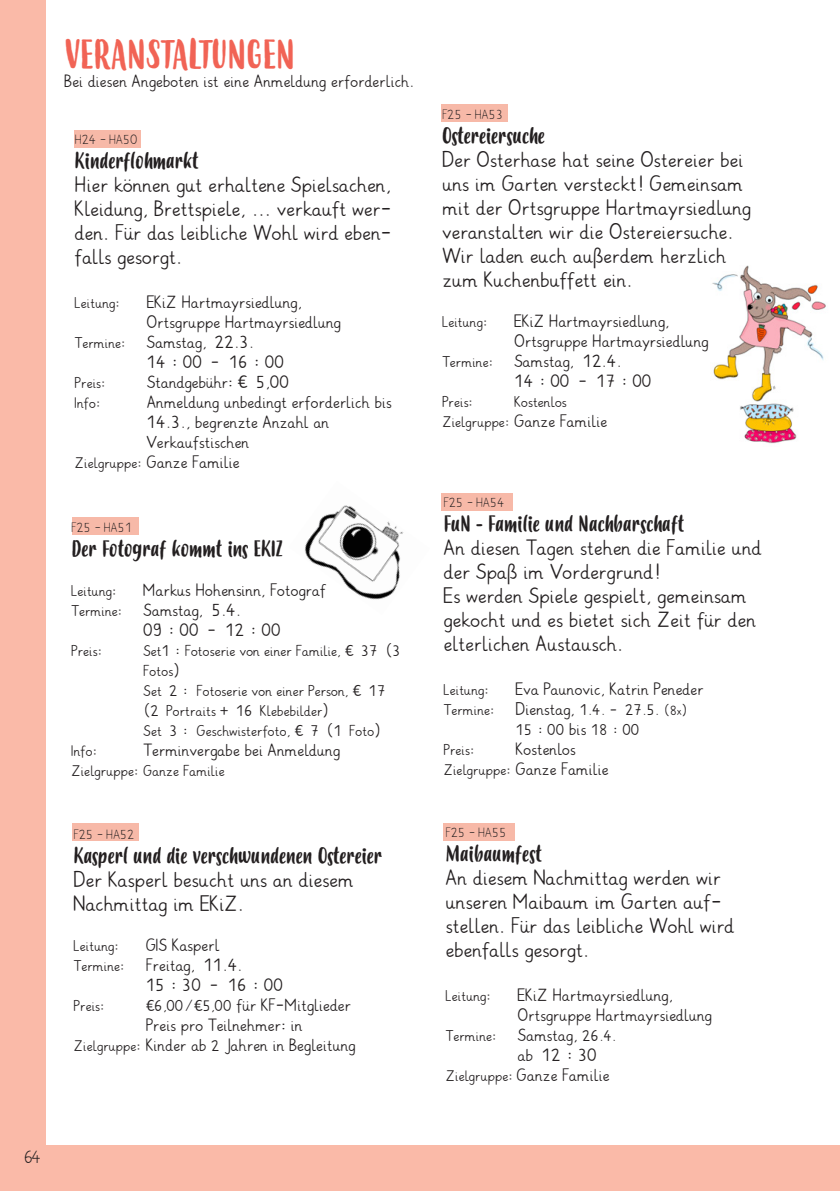
<style>
.page{position:relative;width:840px;height:1191px;background:#fff}
.page>*{position:absolute;margin:0;border:0;box-sizing:border-box;transform-origin:0 0}
.t1{font:40px "Budidaya";color:#f16355}
.t2{font:22px "Budidaya";color:#231f20}
.t3{font:20px/24px "Grundschrift";color:#231f20}
.t4{font:16px/20px "Grundschrift";color:#231f20}
.t5{font:300 16px "Grundschrift";color:#231f20}
.t6{font:14px/20px "Grundschrift";color:#231f20}
.t7{font:300 12px "Grundschrift";color:#231f20}
.s1{font-size:14px}
.s2{font-size:16px}
.s3{font-size:12px}
</style>
<div class="page">
<div style="left:0;top:0;width:45px;height:1191px;background:#fabaa8"></div>
<div style="left:74px;top:130px;width:67px;height:17px;background:#f7b9a8"></div>
<div style="left:71px;top:823px;width:67px;height:17px;background:#f7b9a8"></div>
<div style="left:72px;top:517px;width:67px;height:17px;background:#f7b9a8"></div>
<div style="left:441px;top:104px;width:66px;height:17px;background:#f7b9a8"></div>
<div style="left:0;top:1145px;width:839px;height:46px;background:#fabaa8"></div>
<img style="left:304px;top:505px;width:100px;height:95px">
<div style="left:441px;top:493px;width:71px;height:17px;background:#f7b9a8"></div>
<div style="left:443px;top:823px;width:71px;height:17px;background:#f7b9a8"></div>
<img style="left:712px;top:265px;width:114px;height:179px">
<p class="t1" style="left:64px;top:32px;width:232px">VERANSTALTUNGEN</p>
<p class="t4" style="left:64px;top:72px;width:351px">Bei diesen Angeboten ist eine Anmeldung erforderlich.</p>
<p class="t7" style="left:75px;top:132px;width:64px">H24-HA50</p>
<p class="t2" style="left:75px;top:148px;width:125px">Kinderflohmarkt</p>
<p class="t3" style="left:75px;top:173px;width:319px;text-align:justify">Hier können gut erhaltene Spielsachen, Kleidung, Brettspiele, ... verkauft wer&shy;den. Für das leibliche Wohl wird eben&shy;falls gesorgt.</p>
<p class="t6" style="left:75px;top:293px;width:46px">Leitung:</p>
<p class="t4" style="left:147px;top:292px;width:195px">EKiZ Hartmayrsiedlung,<br>Ortsgruppe Hartmayrsiedlung</p>
<p class="t6" style="left:75px;top:333px;width:52px">Termine:</p>
<p class="t4" style="left:147px;top:332px;width:139px">Samstag, 22.3.<br>14:00 - 16:00</p>
<p class="t6" style="left:75px;top:373px;width:32px">Preis:</p>
<p class="t4" style="left:147px;top:372px;width:144px">Standgebühr: € 5,00</p>
<p class="t6" style="left:75px;top:393px;width:27px">Info:</p>
<p class="t4" style="left:147px;top:392px;width:246px">Anmeldung unbedingt erforderlich bis</p>
<p class="t4" style="left:147px;top:412px;width:184px">14.3., begrenzte Anzahl an</p>
<p class="t4" style="left:147px;top:432px;width:104px">Verkaufstischen</p>
<p class="t4" style="left:75px;top:452px;width:166px"><span class="s1">Zielgruppe:</span> Ganze Familie</p>
<p class="t7" style="left:71px;top:520px;width:62px">F25-HA51</p>
<p class="t2" style="left:71px;top:536px;width:212px">Der Fotograf kommt ins EKIZ</p>
<p class="t6" style="left:71px;top:581px;width:46px">Leitung:</p>
<p class="t4" style="left:143px;top:580px;width:184px">Markus Hohensinn, Fotograf</p>
<p class="t6" style="left:71px;top:601px;width:52px">Termine:</p>
<p class="t4" style="left:143px;top:600px;width:99px">Samstag, 5.4.</p>
<p class="t4" style="left:143px;top:620px;width:139px">09:00 - 12:00</p>
<p class="t6" style="left:71px;top:641px;width:32px">Preis:</p>
<p class="t6" style="left:143px;top:641px;width:258px">Set1:Fotoserie von einer Familie, € 37 (3<br>Fotos)<br>Set 2: Fotoserie von einer Person, € 17 (2 Portraits + 16 Klebebilder)<br>Set 3: Geschwisterfoto, € 7 (1 Foto)</p>
<p class="t6" style="left:71px;top:741px;width:27px">Info:</p>
<p class="t4" style="left:143px;top:740px;width:198px">Terminvergabe bei Anmeldung</p>
<p class="t6" style="left:71px;top:761px;width:155px">Zielgruppe: Ganze Familie</p>
<p class="t7" style="left:74px;top:827px;width:62px">F25-HA52</p>
<p class="t2" style="left:74px;top:843px;width:309px">Kasperl und die verschwundenen Ostereier</p>
<p class="t3" style="left:74px;top:868px;width:281px">Der Kasperl besucht uns an diesem<br>Nachmittag im EKiZ.</p>
<p class="t6" style="left:74px;top:936px;width:46px">Leitung:</p>
<p class="t4" style="left:146px;top:935px;width:75px">GIS Kasperl</p>
<p class="t6" style="left:74px;top:956px;width:52px">Termine:</p>
<p class="t4" style="left:146px;top:955px;width:98px">Freitag, 11.4.</p>
<p class="t4" style="left:146px;top:975px;width:139px">15:30 - 16:00</p>
<p class="t6" style="left:74px;top:996px;width:32px">Preis:</p>
<p class="t4" style="left:146px;top:995px;width:206px"><span class="s1">€6,00/€5,00</span> für KF-Mitglieder<br>Preis pro Teilnehmer: in</p>
<p class="t4" style="left:74px;top:1035px;width:283px"><span class="s1">Zielgruppe:</span> Kinder ab <span class="s1">2</span> Jahren in Begleitung</p>
<p class="t5" style="left:24px;top:1146px;width:19px">64</p>
<p class="t7" style="left:442px;top:107px;width:62px">F25-HA53</p>
<p class="t2" style="left:442px;top:123px;width:104px">Ostereiersuche</p>
<p class="t3" style="left:442px;top:148px;width:310px">Der Osterhase hat seine Ostereier bei uns im Garten versteckt! Gemeinsam mit der Ortsgruppe Hartmayrsiedlung veranstalten wir die Ostereiersuche.<br>Wir laden euch außerdem herzlich zum Kuchenbuffett ein.</p>
<p class="t6" style="left:442px;top:312px;width:46px">Leitung:</p>
<p class="t4" style="left:514px;top:311px;width:195px">EKiZ Hartmayrsiedlung,<br>Ortsgruppe Hartmayrsiedlung</p>
<p class="t6" style="left:442px;top:352px;width:52px">Termine:</p>
<p class="t4" style="left:514px;top:351px;width:109px">Samstag, 12.4.</p>
<p class="t4" style="left:514px;top:371px;width:139px">14:00 - 17:00</p>
<p class="t6" style="left:442px;top:392px;width:32px">Preis:</p>
<p class="t6" style="left:514px;top:392px;width:54px">Kostenlos</p>
<p class="t4" style="left:442px;top:411px;width:166px"><span class="s1">Zielgruppe:</span> Ganze Familie</p>
<p class="t7" style="left:443px;top:495px;width:62px">F25-HA54</p>
<p class="t2" style="left:443px;top:511px;width:242px">FuN - Familie und Nachbarschaft</p>
<p class="t3" style="left:443px;top:536px;width:319px">An diesen Tagen stehen die Familie und der Spaß im Vordergrund!</p>
<p class="t3" style="left:443px;top:584px;width:313px">Es werden Spiele gespielt, gemeinsam gekocht und es bietet sich Zeit für den elterlichen Austausch.</p>
<p class="t6" style="left:443px;top:680px;width:46px">Leitung:</p>
<p class="t4" style="left:515px;top:679px;width:189px">Eva Paunovic, Katrin Peneder</p>
<p class="t6" style="left:443px;top:700px;width:52px">Termine:</p>
<p class="t6" style="left:515px;top:700px;width:173px"><span class="s2">Dienstag,</span> 1.4. - 27.5. <span class="s3">(8x)</span></p>
<p class="t6" style="left:515px;top:720px;width:125px">15:00 <span class="s2">bis</span> 18:00</p>
<p class="t6" style="left:443px;top:740px;width:32px">Preis:</p>
<p class="t4" style="left:515px;top:739px;width:61px">Kostenlos</p>
<p class="t4" style="left:443px;top:759px;width:166px"><span class="s1">Zielgruppe:</span> Ganze Familie</p>
<p class="t7" style="left:445px;top:824px;width:62px">F25-HA55</p>
<p class="t2" style="left:445px;top:841px;width:97px">Maibaumfest</p>
<p class="t3" style="left:445px;top:865px;width:290px">An diesem Nachmittag werden wir unseren Maibaum im Garten auf&shy;stellen. Für das leibliche Wohl wird ebenfalls gesorgt.</p>
<p class="t6" style="left:445px;top:985px;width:46px">Leitung:</p>
<p class="t4" style="left:517px;top:985px;width:195px">EKiZ Hartmayrsiedlung,<br>Ortsgruppe Hartmayrsiedlung</p>
<p class="t6" style="left:445px;top:1025px;width:52px">Termine:</p>
<p class="t4" style="left:517px;top:1025px;width:100px">Samstag, <span class="s1">26.4.</span></p>
<p class="t4" style="left:517px;top:1045px;width:81px">ab 12:30</p>
<p class="t4" style="left:445px;top:1065px;width:165px"><span class="s1">Zielgruppe:</span> Ganze Familie</p>
</div>
